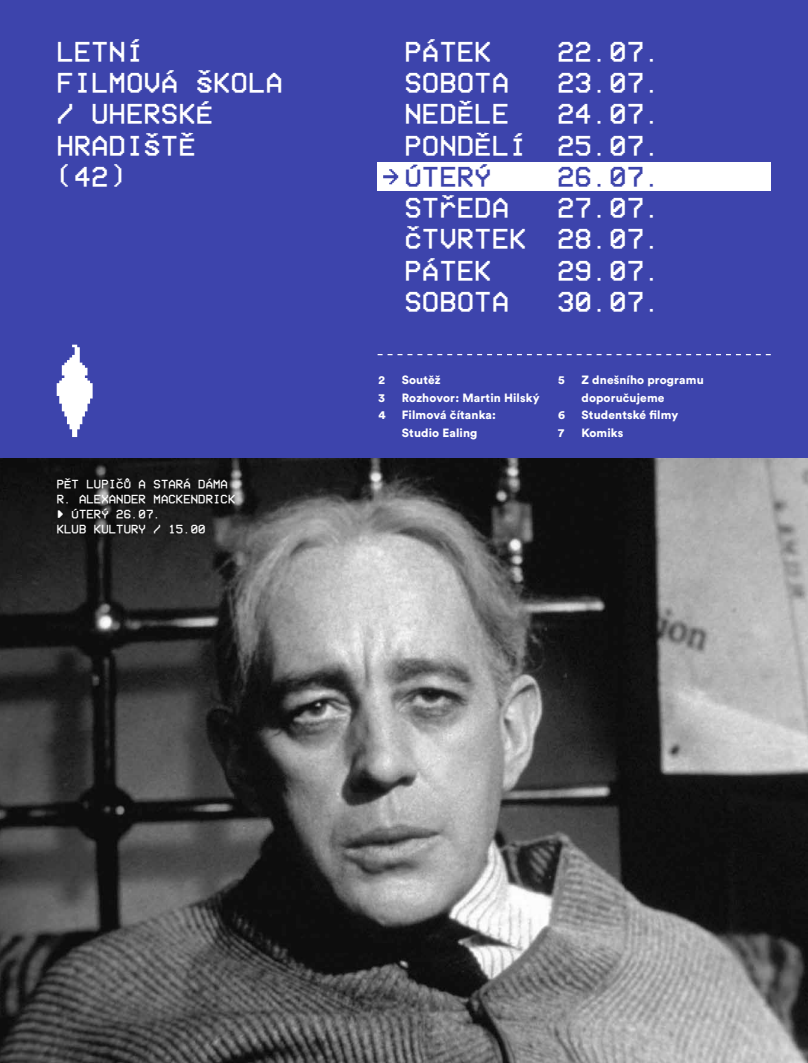
<style>
.page{position:relative;width:808px;height:1063px;background:#3d44ac}
.page>*{position:absolute;margin:0;border:0;box-sizing:border-box;transform-origin:0 0}
.t1{font:28.75px/31.2px "VCROSD Mono";letter-spacing:.02em;color:#fff}
.t2{font:28.75px "VCROSD Mono";letter-spacing:.02em;color:#3d44ac}
.t3{font:12.5px/15px "VCROSD Mono";letter-spacing:.01em;color:#fff}
.t4{font:900 11.88px/17.6px "Circular Pro";letter-spacing:.01em;color:#fff}
</style>
<div class="page">
<div style="left:378px;top:162px;width:393px;height:29px;background:#fff"></div>
<svg style="left:383px;top:169px;width:15px;height:15px"></svg>
<img style="left:0;top:458px;width:808px;height:605px">
<div style="left:51px;top:472px;width:190px;height:68px;background:#000;opacity:.5"></div>
<svg style="left:57px;top:345px;width:36px;height:92px"></svg>
<svg style="left:378px;top:354px;width:393px;height:1px"></svg>
<p class="t1" style="left:57px;top:37px;width:227px">LETNÍ<br>FILMOVÁ ŠKOLA / UHERSKÉ<br>HRADIŠTĚ<br>(42)</p>
<p class="t1" style="left:405px;top:37px;width:88px">PÁTEK</p>
<p class="t1" style="left:557px;top:37px;width:105px">22.07.</p>
<p class="t1" style="left:405px;top:69px;width:105px">SOBOTA</p>
<p class="t1" style="left:557px;top:69px;width:105px">23.07.</p>
<p class="t1" style="left:405px;top:100px;width:105px">NEDĚLE</p>
<p class="t1" style="left:405px;top:100px;width:258px;text-align:right">24.07.<br>PONDĚLÍ 25.07.</p>
<p class="t2" style="left:405px;top:161px;width:88px">ÚTERÝ</p>
<p class="t2" style="left:557px;top:161px;width:105px">26.07.</p>
<p class="t1" style="left:405px;top:194px;width:105px">STŘEDA</p>
<p class="t1" style="left:405px;top:194px;width:258px;text-align:justify;text-indent:152px">27.07.<br>ČTVRTEK 28.07.<br>PÁTEK</p>
<p class="t1" style="left:557px;top:256px;width:105px">29.07.</p>
<p class="t1" style="left:405px;top:287px;width:105px">SOBOTA</p>
<p class="t1" style="left:557px;top:287px;width:105px">30.07.</p>
<p class="t3" style="left:57px;top:477px;width:180px">PĚT LUPIČŮ A STARÁ DÁMA<br>R. ALEXANDER MACKENDRICK ► ÚTERÝ 26.07.<br>KLUB KULTURY / 15.00</p>
<p class="t4" style="left:378px;top:371px;width:8px">2</p>
<p class="t4" style="left:402px;top:371px;width:40px">Soutěž</p>
<p class="t4" style="left:378px;top:388px;width:8px">3</p>
<p class="t4" style="left:402px;top:388px;width:139px">Rozhovor: Martin Hilský</p>
<p class="t4" style="left:378px;top:406px;width:9px">4</p>
<p class="t4" style="left:402px;top:406px;width:96px">Filmová čítanka:<br>Studio Ealing</p>
<p class="t4" style="left:558px;top:371px;width:8px">5</p>
<p class="t4" style="left:581px;top:371px;width:124px">Z dnešního programu doporučujeme</p>
<p class="t4" style="left:558px;top:406px;width:8px">6</p>
<p class="t4" style="left:581px;top:406px;width:98px">Studentské filmy</p>
<p class="t4" style="left:558px;top:424px;width:8px">7</p>
<p class="t4" style="left:581px;top:424px;width:44px">Komiks</p>
</div>
